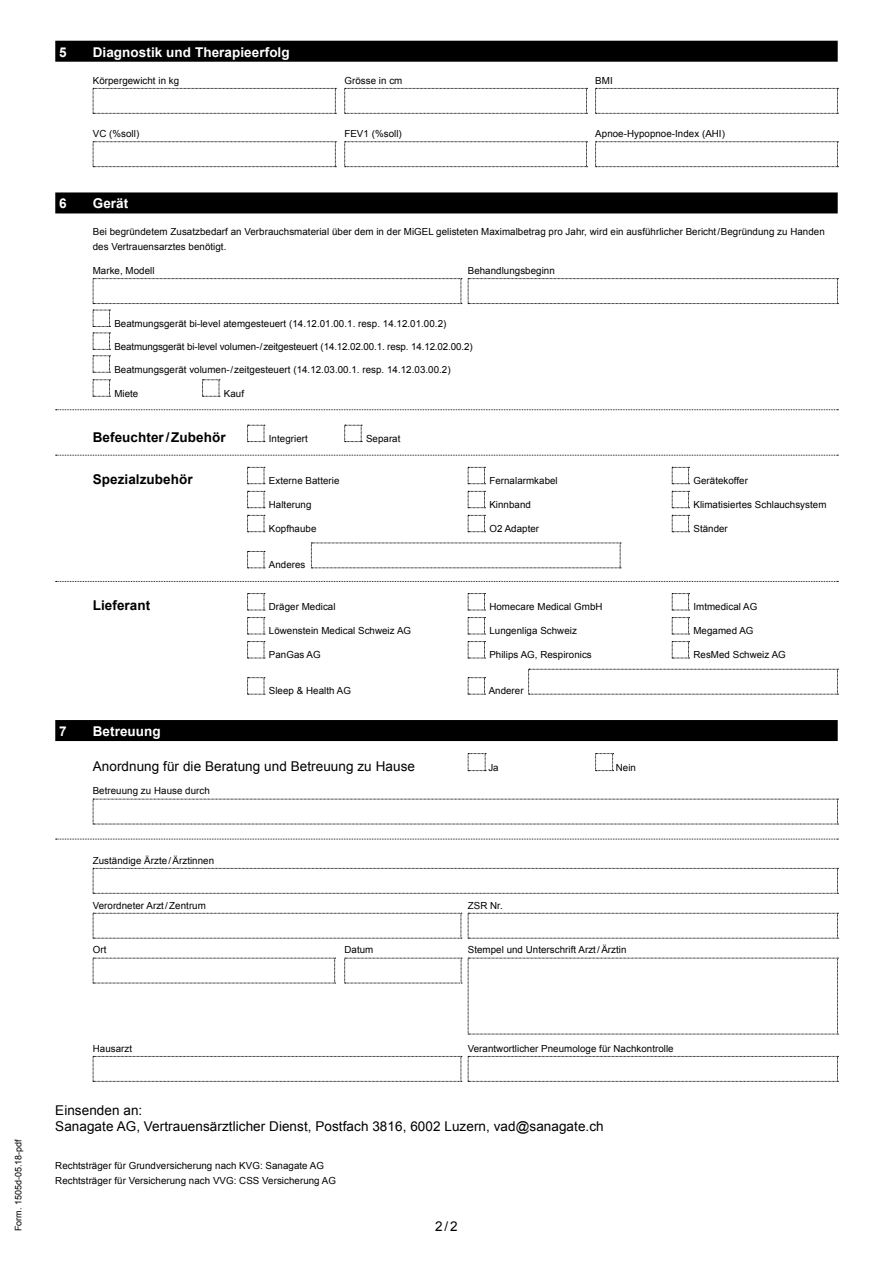
<style>
.page{position:relative;width:893px;height:1263px;background:#fff}
.page>*{position:absolute;margin:0;border:0;box-sizing:border-box;transform-origin:0 0}
.t1{font:13.5px/16.5px "Arial";letter-spacing:.005em;color:#000}
.t2{font:700 13.5px "Arial";letter-spacing:.005em;color:#fff}
.t3{font:700 13.5px "Arial";letter-spacing:.005em;color:#000}
.t4{font:9.75px/15px "Arial";letter-spacing:.005em;color:#000}
.t5{font:9px "Arial";color:#000}
</style>
<div class="page">
<div style="left:55px;top:41px;width:783px;height:21px;background:#000"></div>
<div style="left:55px;top:192px;width:783px;height:21px;background:#000"></div>
<svg style="left:56px;top:409px;width:782px;height:1px"></svg>
<svg style="left:56px;top:455px;width:782px;height:1px"></svg>
<svg style="left:56px;top:581px;width:782px;height:1px"></svg>
<div style="left:55px;top:720px;width:783px;height:21px;background:#000"></div>
<svg style="left:56px;top:839px;width:782px;height:1px"></svg>
<svg style="left:93px;top:88px;width:243px;height:26px"></svg>
<svg style="left:344px;top:88px;width:243px;height:26px"></svg>
<svg style="left:595px;top:88px;width:243px;height:26px"></svg>
<svg style="left:93px;top:141px;width:243px;height:26px"></svg>
<svg style="left:344px;top:141px;width:243px;height:26px"></svg>
<svg style="left:595px;top:141px;width:243px;height:26px"></svg>
<svg style="left:93px;top:278px;width:369px;height:26px"></svg>
<svg style="left:468px;top:278px;width:370px;height:26px"></svg>
<svg style="left:93px;top:310px;width:17px;height:17px"></svg>
<svg style="left:93px;top:333px;width:17px;height:40px"></svg>
<svg style="left:93px;top:379px;width:17px;height:18px"></svg>
<svg style="left:202px;top:379px;width:18px;height:18px"></svg>
<svg style="left:247px;top:425px;width:18px;height:17px"></svg>
<svg style="left:344px;top:425px;width:18px;height:17px"></svg>
<svg style="left:247px;top:467px;width:18px;height:17px"></svg>
<svg style="left:468px;top:467px;width:17px;height:17px"></svg>
<svg style="left:672px;top:467px;width:18px;height:17px"></svg>
<svg style="left:247px;top:491px;width:18px;height:17px"></svg>
<svg style="left:468px;top:491px;width:17px;height:17px"></svg>
<svg style="left:672px;top:491px;width:18px;height:17px"></svg>
<svg style="left:247px;top:515px;width:18px;height:17px"></svg>
<svg style="left:468px;top:515px;width:17px;height:17px"></svg>
<svg style="left:672px;top:515px;width:18px;height:17px"></svg>
<svg style="left:247px;top:551px;width:18px;height:17px"></svg>
<svg style="left:311px;top:543px;width:310px;height:25px"></svg>
<svg style="left:247px;top:593px;width:18px;height:18px"></svg>
<svg style="left:468px;top:593px;width:17px;height:18px"></svg>
<svg style="left:672px;top:593px;width:18px;height:18px"></svg>
<svg style="left:247px;top:617px;width:18px;height:18px"></svg>
<svg style="left:468px;top:617px;width:17px;height:18px"></svg>
<svg style="left:672px;top:617px;width:18px;height:18px"></svg>
<svg style="left:247px;top:641px;width:18px;height:18px"></svg>
<svg style="left:468px;top:641px;width:17px;height:18px"></svg>
<svg style="left:672px;top:641px;width:18px;height:18px"></svg>
<svg style="left:247px;top:677px;width:18px;height:18px"></svg>
<svg style="left:468px;top:677px;width:17px;height:18px"></svg>
<svg style="left:528px;top:669px;width:310px;height:26px"></svg>
<svg style="left:468px;top:753px;width:18px;height:18px"></svg>
<svg style="left:595px;top:753px;width:19px;height:18px"></svg>
<svg style="left:93px;top:799px;width:745px;height:26px"></svg>
<svg style="left:93px;top:868px;width:745px;height:26px"></svg>
<svg style="left:93px;top:913px;width:369px;height:26px"></svg>
<svg style="left:468px;top:913px;width:370px;height:26px"></svg>
<svg style="left:93px;top:958px;width:243px;height:26px"></svg>
<svg style="left:344px;top:958px;width:118px;height:26px"></svg>
<svg style="left:468px;top:958px;width:370px;height:77px"></svg>
<svg style="left:93px;top:1056px;width:369px;height:26px"></svg>
<svg style="left:468px;top:1056px;width:370px;height:26px"></svg>
<h1 class="t2" style="left:59px;top:43px;width:9px">5</h1>
<h1 class="t2" style="left:93px;top:43px;width:198px">Diagnostik und Therapieerfolg</h1>
<p class="t4" style="left:93px;top:73px;width:88px">Körpergewicht in kg</p>
<p class="t4" style="left:344px;top:73px;width:59px">Grösse in cm</p>
<p class="t4" style="left:595px;top:73px;width:19px">BMI</p>
<p class="t4" style="left:93px;top:126px;width:48px">VC (%soll)</p>
<p class="t4" style="left:344px;top:126px;width:59px">FEV1 (%soll)</p>
<p class="t4" style="left:595px;top:126px;width:131px">Apnoe-Hypopnoe-Index (AHI)</p>
<h1 class="t2" style="left:59px;top:195px;width:9px">6</h1>
<h1 class="t2" style="left:93px;top:195px;width:37px">Gerät</h1>
<p class="t4" style="left:93px;top:225px;width:733px">Bei begründetem Zusatzbedarf an Verbrauchsmaterial über dem in der MiGEL gelisteten Maximalbetrag pro Jahr, wird ein ausführlicher Bericht/Begründung zu Handen des Vertrauensarztes benötigt.</p>
<p class="t4" style="left:93px;top:263px;width:63px">Marke, Modell</p>
<p class="t4" style="left:468px;top:263px;width:88px">Behandlungsbeginn</p>
<p class="t4" style="left:114px;top:316px;width:333px">Beatmungsgerät bi-level atemgesteuert (14.12.01.00.1. resp. 14.12.01.00.2)</p>
<p class="t4" style="left:114px;top:339px;width:360px">Beatmungsgerät bi-level volumen-/zeitgesteuert (14.12.02.00.1. resp. 14.12.02.00.2)</p>
<p class="t4" style="left:114px;top:362px;width:338px">Beatmungsgerät volumen-/zeitgesteuert (14.12.03.00.1. resp. 14.12.03.00.2)</p>
<p class="t4" style="left:114px;top:386px;width:26px">Miete</p>
<p class="t4" style="left:224px;top:386px;width:22px">Kauf</p>
<h1 class="t3" style="left:93px;top:428px;width:134px">Befeuchter/Zubehör</h1>
<p class="t4" style="left:269px;top:431px;width:40px">Integriert</p>
<p class="t4" style="left:366px;top:431px;width:36px">Separat</p>
<h1 class="t3" style="left:93px;top:470px;width:101px">Spezialzubehör</h1>
<p class="t4" style="left:269px;top:473px;width:72px">Externe Batterie</p>
<p class="t4" style="left:489px;top:473px;width:70px">Fernalarmkabel</p>
<p class="t4" style="left:693px;top:473px;width:56px">Gerätekoffer</p>
<p class="t4" style="left:269px;top:497px;width:44px">Halterung</p>
<p class="t4" style="left:489px;top:497px;width:43px">Kinnband</p>
<p class="t4" style="left:693px;top:497px;width:135px">Klimatisiertes Schlauchsystem</p>
<p class="t4" style="left:269px;top:521px;width:49px">Kopfhaube</p>
<p class="t4" style="left:489px;top:521px;width:51px">O2 Adapter</p>
<p class="t4" style="left:693px;top:521px;width:36px">Ständer</p>
<p class="t4" style="left:269px;top:557px;width:38px">Anderes</p>
<h1 class="t3" style="left:93px;top:596px;width:59px">Lieferant</h1>
<p class="t4" style="left:269px;top:599px;width:68px">Dräger Medical</p>
<p class="t4" style="left:489px;top:599px;width:115px">Homecare Medical GmbH</p>
<p class="t4" style="left:693px;top:599px;width:65px">Imtmedical AG</p>
<p class="t4" style="left:269px;top:623px;width:144px">Löwenstein Medical Schweiz AG</p>
<p class="t4" style="left:489px;top:623px;width:89px">Lungenliga Schweiz</p>
<p class="t4" style="left:693px;top:623px;width:62px">Megamed AG</p>
<p class="t4" style="left:269px;top:647px;width:53px">PanGas AG</p>
<p class="t4" style="left:489px;top:647px;width:104px">Philips AG, Respironics</p>
<p class="t4" style="left:693px;top:647px;width:94px">ResMed Schweiz AG</p>
<p class="t4" style="left:269px;top:684px;width:84px">Sleep &amp; Health AG</p>
<p class="t4" style="left:489px;top:684px;width:36px">Anderer</p>
<h1 class="t2" style="left:59px;top:722px;width:9px">7</h1>
<h1 class="t2" style="left:93px;top:722px;width:70px">Betreuung</h1>
<h1 class="t1" style="left:93px;top:758px;width:324px">Anordnung für die Beratung und Betreuung zu Hause</h1>
<p class="t4" style="left:488px;top:760px;width:12px">Ja</p>
<p class="t4" style="left:616px;top:760px;width:22px">Nein</p>
<p class="t4" style="left:93px;top:784px;width:119px">Betreuung zu Hause durch</p>
<p class="t4" style="left:93px;top:853px;width:123px">Zuständige Ärzte/Ärztinnen</p>
<p class="t4" style="left:93px;top:898px;width:115px">Verordneter Arzt/Zentrum</p>
<p class="t4" style="left:468px;top:898px;width:36px">ZSR Nr.</p>
<p class="t4" style="left:93px;top:943px;width:15px">Ort</p>
<p class="t4" style="left:344px;top:943px;width:30px">Datum</p>
<p class="t4" style="left:468px;top:943px;width:160px">Stempel und Unterschrift Arzt/Ärztin</p>
<p class="t5" style="left:12px;top:1231px;width:94px;rotate:-90deg">Form. 1505d-05.18-pdf</p>
<p class="t4" style="left:93px;top:1041px;width:41px">Hausarzt</p>
<p class="t4" style="left:468px;top:1041px;width:207px">Verantwortlicher Pneumologe für Nachkontrolle</p>
<h1 class="t1" style="left:55px;top:1102px;width:550px">Einsenden an:<br>Sanagate AG, Vertrauensärztlicher Dienst, Postfach 3816, 6002 Luzern, vad@sanagate.ch</h1>
<p class="t4" style="left:55px;top:1158px;width:282px">Rechtsträger für Grundversicherung nach KVG: Sanagate AG<br>Rechtsträger für Versicherung nach VVG: CSS Versicherung AG</p>
<h1 class="t1" style="left:435px;top:1218px;width:24px">2/2</h1>
</div>
